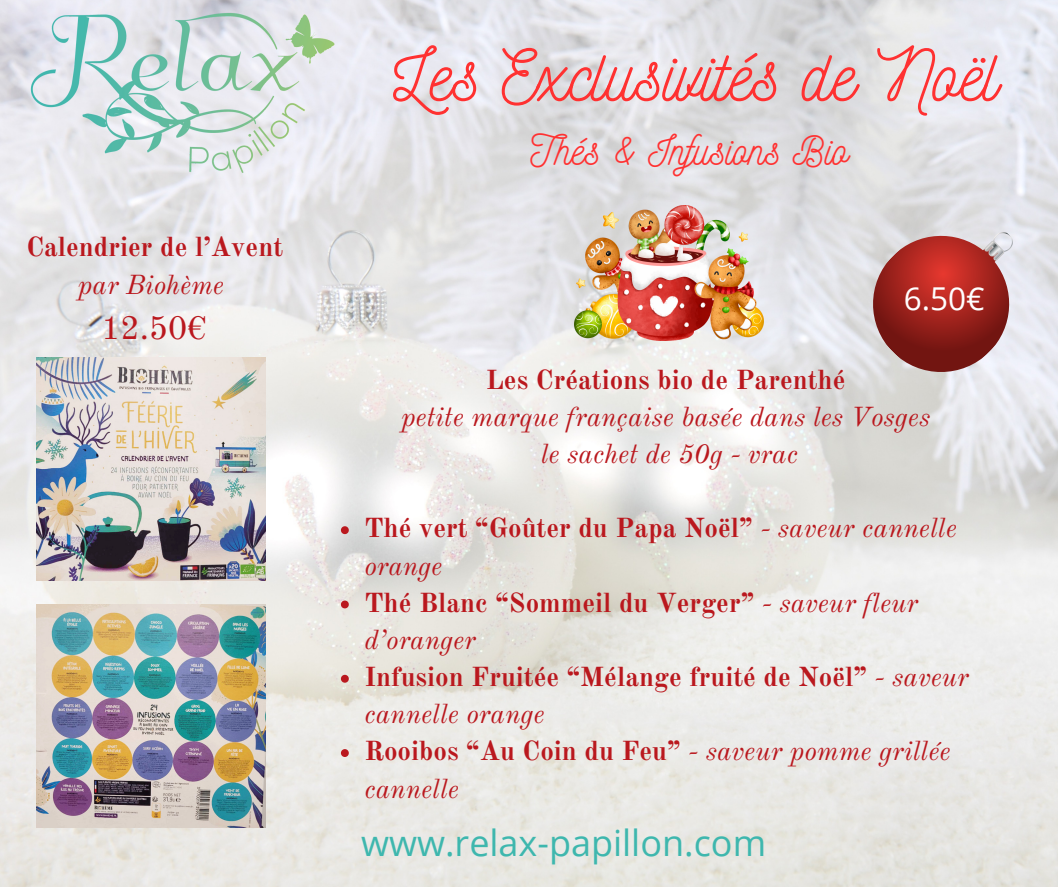
<style>
.page{position:relative;width:1058px;height:887px;background:#fff}
.page>*{position:absolute;margin:0;border:0;box-sizing:border-box;transform-origin:0 0}
.t1{font:72px "Nickainley";color:#ff3131}
.t2{font:40.5px "Nickainley";color:#ff3131}
.t3{font:36px "Open Sans";color:#3eb7ae}
.t4{font:33px "Old Standard";color:#ba181e}
.t5{font:31.5px "Open Sans";color:#fff}
.t6{font:700 27px/37.2px "Old Standard";color:#ba181e}
.t7{font:italic 27px/37.2px "Old Standard";color:#ba181e}
.s1{font-weight:400;font-style:italic}
.s2{font-weight:700;font-style:normal}
</style>
<div class="page">
<img style="left:0;top:0;width:1058px;height:886px">
<img style="left:18px;top:12px;width:328px;height:164px">
<img style="left:574px;top:205px;width:189px;height:135px">
<img style="left:36px;top:357px;width:230px;height:223px">
<img style="left:36px;top:604px;width:230px;height:223px">
<svg style="left:341px;top:526px;width:8px;height:8px"></svg>
<svg style="left:341px;top:600px;width:8px;height:8px"></svg>
<svg style="left:341px;top:674px;width:8px;height:8px"></svg>
<svg style="left:341px;top:749px;width:8px;height:8px"></svg>
<svg style="left:844px;top:202px;width:199px;height:198px;background:#c69898"></svg>
<svg style="left:983px;top:227px;width:34px;height:34px"></svg>
<p class="t6" style="left:26px;top:229px;width:258px">Calendrier de l’Avent</p>
<p class="t7" style="left:78px;top:266px;width:147px">par Biohème</p>
<p class="t4" style="left:101px;top:307px;width:106px">12.50€</p>
<p class="t1" style="left:393px;top:29px;width:606px">Les Exclusivités de Noël</p>
<p class="t2" style="left:530px;top:125px;width:319px">Thés &amp; Infusions Bio</p>
<p class="t5" style="left:903px;top:276px;width:82px">6.50€</p>
<p class="t6" style="left:486px;top:361px;width:361px">Les Créations bio de Parenthé</p>
<p class="t7" style="left:401px;top:398px;width:531px">petite marque française basée dans les Vosges</p>
<p class="t7" style="left:541px;top:435px;width:259px">le sachet de 50g - vrac</p>
<p class="t6" style="left:364px;top:510px;width:594px">Thé vert “Goûter du Papa Noël” <span class="s1">- saveur cannelle orange</span></p>
<p class="t6" style="left:364px;top:584px;width:555px">Thé Blanc “Sommeil du Verger” <span class="s1">- saveur fleur d’oranger</span></p>
<p class="t6" style="left:364px;top:658px;width:606px">Infusion Fruitée “Mélange fruité de Noël” <span class="s1">- saveur cannelle orange</span></p>
<p class="t7" style="left:364px;top:732px;width:587px"><span class="s2">Rooibos “Au Coin du Feu”</span> - saveur pomme grillée cannelle</p>
<p class="t3" style="left:361px;top:817px;width:406px">www.relax-papillon.com</p>
</div>
